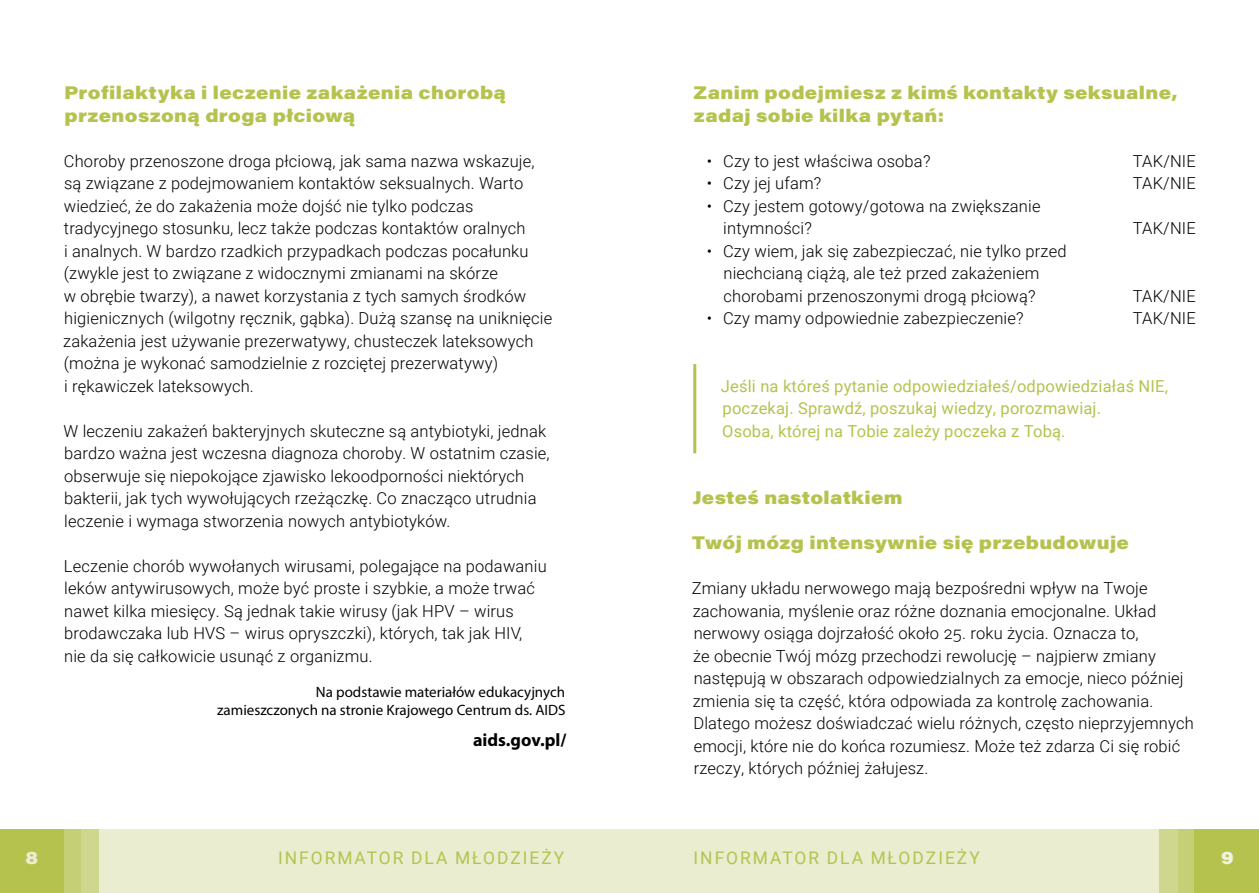
<style>
.page{position:relative;width:1259px;height:893px;background:#fff}
.page>*{position:absolute;margin:0;border:0;box-sizing:border-box;transform-origin:0 0}
.t1{font:900 18px/22.5px "Acumin Pro Wide";letter-spacing:.02em;color:#b5c34e}
.t2{font:700 18px "Myriad Pro";color:#000}
.t3{font:900 18px "Acumin Pro Wide";color:#eaedd0}
.t4{font:900 18px "Acumin Pro Wide";color:#f0f3df}
.t5{font:17.4px "Roboto";letter-spacing:.115em;color:#b5c34e}
.t6{font:300 16.5px/22.5px "Roboto";letter-spacing:.01em;color:#000}
.t7{font:16.5px/22.5px "Roboto";letter-spacing:.01em;color:#b5c34e}
.t8{font:15px/18px "Myriad Pro";color:#000;text-align:right}
</style>
<div class="page">
<hr style="left:693px;top:364px;width:3px;height:89px;background:#b5c34e">
<div style="left:0;top:829px;width:1259px;height:64px;background:#eaedd0"></div>
<div style="left:80px;top:829px;width:19px;height:64px;background:#cfd68d"></div>
<div style="left:1159px;top:829px;width:19px;height:64px;background:#cfd68d"></div>
<div style="left:64px;top:829px;width:16px;height:64px;background:#c5cf76"></div>
<div style="left:1178px;top:829px;width:16px;height:64px;background:#c5cf76"></div>
<div style="left:0;top:829px;width:64px;height:64px;background:#b5c34e"></div>
<div style="left:1194px;top:829px;width:65px;height:64px;background:#b5c34e"></div>
<p class="t1" style="left:64px;top:80px;width:443px">Profilaktyka i leczenie zakażenia chorobą przenoszoną droga płciową</p>
<p class="t6" style="left:63px;top:149px;width:490px">Choroby przenoszone droga płciową, jak sama nazwa wskazuje, są związane z podejmowaniem kontaktów seksualnych. Warto wiedzieć, że do zakażenia może dojść nie tylko podczas tradycyjnego stosunku, lecz także podczas kontaktów oralnych<br>i analnych. W bardzo rzadkich przypadkach podczas pocałunku (zwykle jest to związane z widocznymi zmianami na skórze<br>w obrębie twarzy), a nawet korzystania z tych samych środków higienicznych (wilgotny ręcznik, gąbka). Dużą szansę na uniknięcie zakażenia jest używanie prezerwatywy, chusteczek lateksowych (można je wykonać samodzielnie z rozciętej prezerwatywy)<br>i rękawiczek lateksowych.</p>
<p class="t6" style="left:64px;top:419px;width:487px">W leczeniu zakażeń bakteryjnych skuteczne są antybiotyki, jednak bardzo ważna jest wczesna diagnoza choroby. W ostatnim czasie, obserwuje się niepokojące zjawisko lekoodporności niektórych bakterii, jak tych wywołujących rzeżączkę. Co znacząco utrudnia leczenie i wymaga stworzenia nowych antybiotyków.</p>
<p class="t6" style="left:64px;top:554px;width:484px">Leczenie chorób wywołanych wirusami, polegające na podawaniu leków antywirusowych, może być proste i szybkie, a może trwać nawet kilka miesięcy. Są jednak takie wirusy (jak HPV – wirus brodawczaka lub HVS – wirus opryszczki), których, tak jak HIV, nie da się całkowicie usunąć z organizmu.</p>
<p class="t8" style="left:217px;top:682px;width:350px">Na podstawie materiałów edukacyjnych zamieszczonych na stronie Krajowego Centrum ds. AIDS</p>
<p class="t2" style="left:473px;top:728px;width:95px">aids.gov.pl/</p>
<p class="t1" style="left:693px;top:80px;width:485px">Zanim podejmiesz z kimś kontakty seksualne, zadaj sobie kilka pytań:</p>
<p class="t6" style="left:707px;top:149px;width:225px">• Czy to jest właściwa osoba?</p>
<p class="t6" style="left:1133px;top:149px;width:64px">TAK/NIE</p>
<p class="t6" style="left:707px;top:171px;width:116px">• Czy jej ufam?</p>
<p class="t6" style="left:1133px;top:171px;width:64px">TAK/NIE</p>
<p class="t6" style="left:723px;top:194px;width:319px;text-indent:-16px">• Czy jestem gotowy/gotowa na zwiększanie intymności?</p>
<p class="t6" style="left:1133px;top:216px;width:64px">TAK/NIE</p>
<p class="t6" style="left:723px;top:239px;width:345px;text-indent:-17px">• Czy wiem, jak się zabezpieczać, nie tylko przed niechcianą ciążą, ale też przed zakażeniem chorobami przenoszonymi drogą płciową?</p>
<p class="t6" style="left:1133px;top:284px;width:64px">TAK/NIE</p>
<p class="t6" style="left:707px;top:306px;width:318px">• Czy mamy odpowiednie zabezpieczenie?</p>
<p class="t6" style="left:1132px;top:306px;width:64px">TAK/NIE</p>
<p class="t7" style="left:721px;top:374px;width:448px">Jeśli na któreś pytanie odpowiedziałeś/odpowiedziałaś NIE, poczekaj. Sprawdź, poszukaj wiedzy, porozmawiaj.<br>Osoba, której na Tobie zależy poczeka z Tobą.</p>
<p class="t1" style="left:693px;top:485px;width:211px">Jesteś nastolatkiem</p>
<p class="t1" style="left:692px;top:530px;width:438px">Twój mózg intensywnie się przebudowuje</p>
<p class="t6" style="left:692px;top:576px;width:503px">Zmiany układu nerwowego mają bezpośredni wpływ na Twoje zachowania, myślenie oraz różne doznania emocjonalne. Układ nerwowy osiąga dojrzałość około 25. roku życia. Oznacza to,<br>że obecnie Twój mózg przechodzi rewolucję – najpierw zmiany następują w obszarach odpowiedzialnych za emocje, nieco później zmienia się ta część, która odpowiada za kontrolę zachowania.<br>Dlatego możesz doświadczać wielu różnych, często nieprzyjemnych emocji, które nie do końca rozumiesz. Może też zdarza Ci się robić rzeczy, których później żałujesz.</p>
<p class="t3" style="left:25px;top:844px;width:14px">8</p>
<p class="t5" style="left:278px;top:846px;width:288px">INFORMATOR DLA MŁODZIEŻY</p>
<p class="t5" style="left:693px;top:846px;width:288px">INFORMATOR DLA MŁODZIEŻY</p>
<p class="t4" style="left:1221px;top:844px;width:14px">9</p>
</div>
